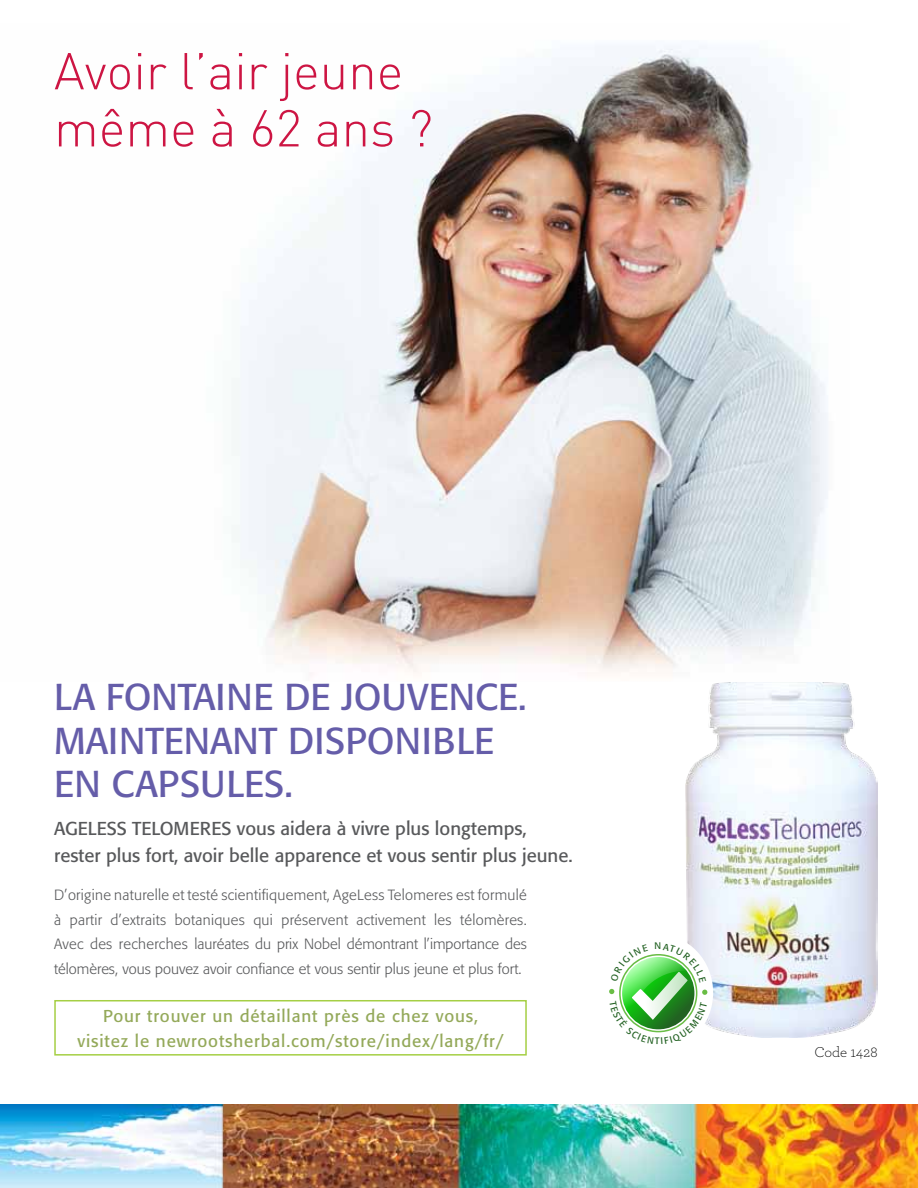
<style>
.page{position:relative;width:918px;height:1188px;background:#fff}
.page>*{position:absolute;margin:0;border:0;box-sizing:border-box;transform-origin:0 0}
.t1{font:300 51px/57.2px "DIN";color:#cd1543}
.t2{font:37.05px/43.2px "Formata";color:#655da9}
.t3{font:18.6px/27.8px "Formata";color:#58595b}
.t4{font:16.95px/24.8px "Formata";letter-spacing:.05em;color:#94a95a;text-align:center}
.t5{font:300 15px "Archer";color:#000}
.t6{font:300 14.7px/24.8px "Formata";color:#58595b;text-align:justify}
</style>
<div class="page">
<img style="left:686px;top:682px;width:192px;height:355px">
<img style="left:232px;top:46px;width:596px;height:627px">
<img style="left:0;top:1104px;width:918px;height:84px">
<div style="left:54px;top:1000px;width:473px;height:56px;border:2px solid #a5cf44"></div>
<svg style="left:609px;top:934px;width:104px;height:103px"></svg>
<h1 class="t1" style="left:54px;top:42px;width:381px">Avoir l’air jeune même à 62 ans ?</h1>
<h2 class="t2" style="left:54px;top:676px;width:474px">LA FONTAINE DE JOUVENCE.<br>MAINTENANT DISPONIBLE<br>EN CAPSULES.</h2>
<p class="t3" style="left:54px;top:814px;width:520px">AGELESS TELOMERES vous aidera à vivre plus longtemps, rester plus fort, avoir belle apparence et vous sentir plus jeune.</p>
<p class="t6" style="left:54px;top:883px;width:474px">D’origine naturelle et testé scientifiquement, AgeLess Telomeres est formulé à partir d’extraits botaniques qui préservent activement les télomères.<br>Avec des recherches lauréates du prix Nobel démontrant l’importance des télomères, vous pouvez avoir confiance et vous sentir plus jeune et plus fort.</p>
<p class="t4" style="left:78px;top:1004px;width:427px">Pour trouver un détaillant près de chez vous, visitez le newrootsherbal.com/store/index/lang/fr/</p>
<p class="t5" style="left:814px;top:1043px;width:65px">Code 1428</p>
</div>
